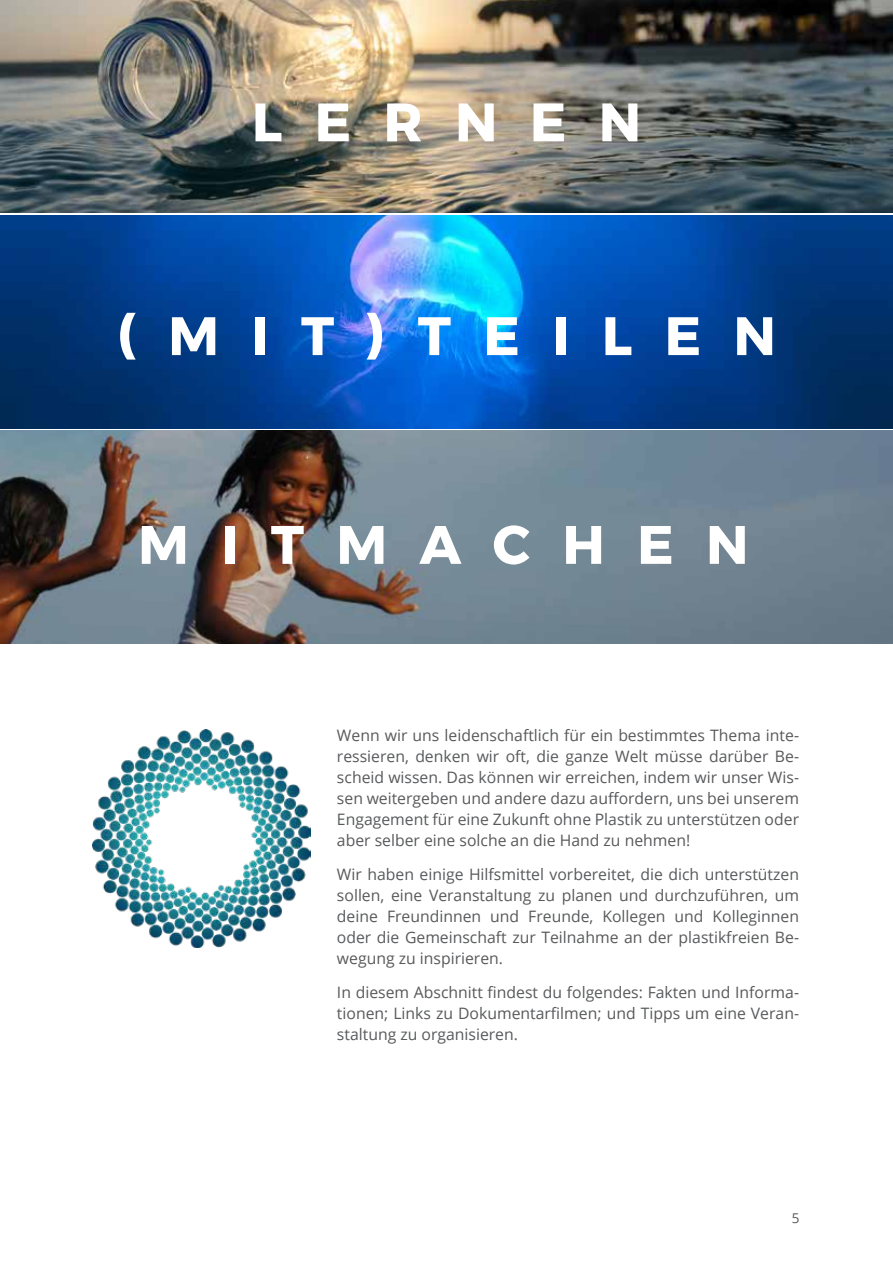
<style>
.page{position:relative;width:893px;height:1263px;background:#fff}
.page>*{position:absolute;margin:0;border:0;box-sizing:border-box;transform-origin:0 0}
.t1{font:700 54px "Montserrat";letter-spacing:.6em;color:#fff}
.t2{font:15.75px/21px "Open Sans";color:#58595b;text-align:justify}
.t3{font:13.5px "Open Sans";color:#58595b}
</style>
<div class="page">
<img style="left:0;top:0;width:893px;height:213px">
<img style="left:0;top:215px;width:893px;height:213px">
<img style="left:0;top:431px;width:893px;height:213px">
<img style="left:92px;top:729px;width:219px;height:219px">
<h1 class="t1" style="left:252px;top:79px;width:391px">LERNEN</h1>
<h1 class="t1" style="left:117px;top:293px;width:660px">(MIT)TEILEN</h1>
<h1 class="t1" style="left:138px;top:501px;width:612px">MITMACHEN</h1>
<p class="t2" style="left:337px;top:725px;width:464px">Wenn wir uns leidenschaftlich für ein bestimmtes Thema inte&shy;ressieren, denken wir oft, die ganze Welt müsse darüber Be&shy;scheid wissen. Das können wir erreichen, indem wir unser Wis&shy;sen weitergeben und andere dazu auffordern, uns bei unserem Engagement für eine Zukunft ohne Plastik zu unterstützen oder aber selber eine solche an die Hand zu nehmen!</p>
<p class="t2" style="left:337px;top:863px;width:464px">Wir haben einige Hilfsmittel vorbereitet, die dich unterstützen sollen, eine Veranstaltung zu planen und durchzuführen, um deine Freundinnen und Freunde, Kollegen und Kolleginnen oder die Gemeinschaft zur Teilnahme an der plastikfreien Be&shy;wegung zu inspirieren.</p>
<p class="t2" style="left:337px;top:981px;width:464px">In diesem Abschnitt findest du folgendes: Fakten und Informa&shy;tionen; Links zu Dokumentarfilmen; und Tipps um eine Veran&shy;staltung zu organisieren.</p>
<p class="t3" style="left:792px;top:1209px;width:9px">5</p>
</div>
